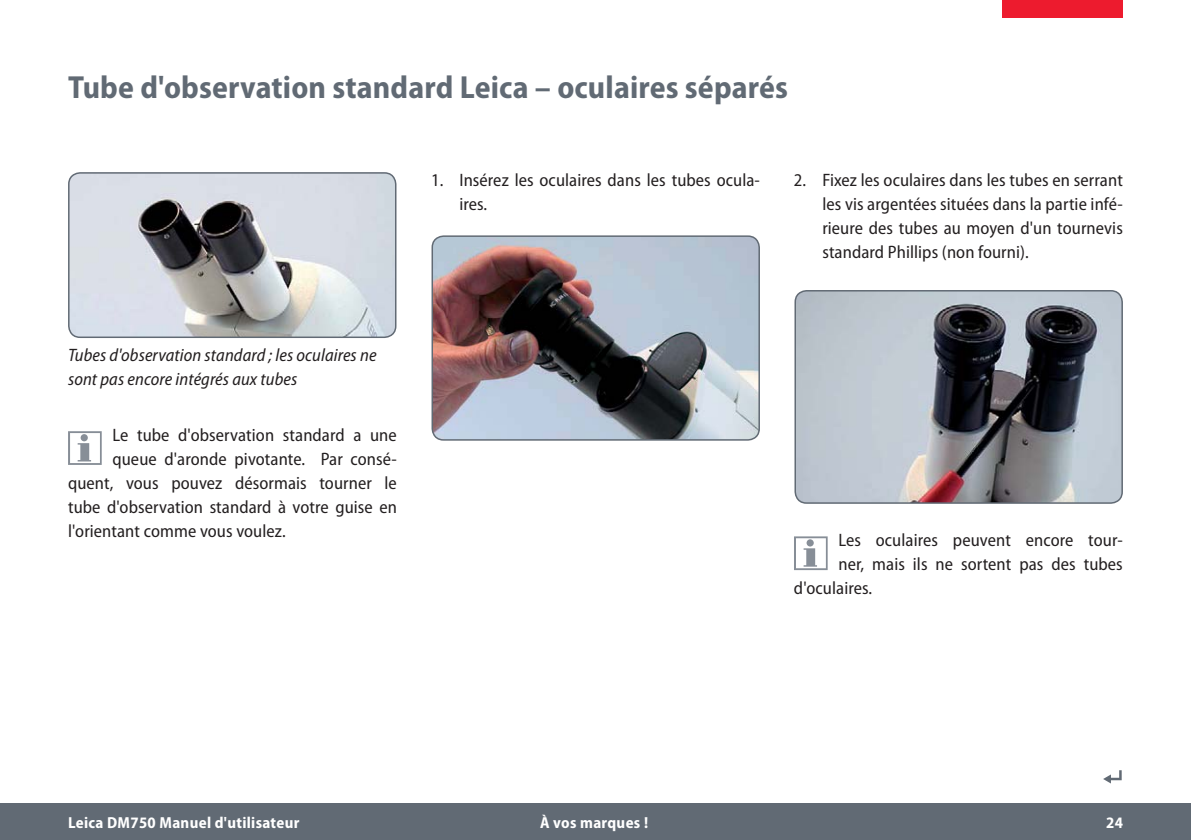
<style>
.page{position:relative;width:1191px;height:840px;background:#fff}
.page>*{position:absolute;margin:0;border:0;box-sizing:border-box;transform-origin:0 0}
.t1{font:700 semi-condensed 32px "Myriad Pro";letter-spacing:.005em;color:#616a74}
.t2{font:semi-condensed 18px/24px "Myriad Pro";letter-spacing:.005em;color:#231f20;text-align:justify}
.t3{font:italic semi-condensed 18px/24px "Myriad Pro";letter-spacing:.005em;color:#231f20}
.t4{font:700 semi-condensed 16px "Myriad Pro";letter-spacing:.02em;color:#fff}
</style>
<div class="page">
<div style="left:0;top:803px;width:1191px;height:36px;background:#616a74"></div>
<div style="left:1002px;top:0;width:121px;height:17px;background:#ed1b2e"></div>
<svg style="left:794px;top:536px;width:33px;height:33px"></svg>
<svg style="left:68px;top:431px;width:34px;height:33px"></svg>
<img style="left:69px;top:173px;width:327px;height:164px;border-radius:11px">
<div style="left:68px;top:172px;width:328px;height:166px;border:2px solid #616a74;border-radius:11px"></div>
<img style="left:795px;top:290px;width:327px;height:212px;border-radius:11px">
<div style="left:794px;top:290px;width:329px;height:213px;border:2px solid #616a74;border-radius:11px"></div>
<img style="left:432px;top:236px;width:327px;height:203px;border-radius:11px">
<div style="left:431px;top:235px;width:329px;height:205px;border:2px solid #616a74;border-radius:11px"></div>
<svg style="left:1103px;top:770px;width:18px;height:13px"></svg>
<h1 class="t1" style="left:68px;top:75px;width:721px">Tube d'observation standard Leica – oculaires séparés</h1>
<p class="t3" style="left:68px;top:344px;width:310px">Tubes d'observation standard ; les oculaires ne sont pas encore intégrés aux tubes</p>
<p class="t2" style="left:112px;top:424px;width:286px">Le tube d'observation standard a une</p>
<p class="t2" style="left:112px;top:448px;width:286px">queue d'aronde pivotante. Par consé-</p>
<p class="t2" style="left:68px;top:472px;width:330px">quent, vous pouvez désormais tourner le</p>
<p class="t2" style="left:68px;top:496px;width:330px">tube d'observation standard à votre guise en</p>
<p class="t2" style="left:68px;top:519px;width:219px">l'orientant comme vous voulez.</p>
<p class="t2" style="left:459px;top:169px;width:302px;text-indent:-28px">1. Insérez les oculaires dans les tubes ocula&shy;ires.</p>
<p class="t2" style="left:822px;top:169px;width:302px;text-indent:-28px">2. Fixez les oculaires dans les tubes en serrant les vis argentées situées dans la partie infé&shy;rieure des tubes au moyen d'un tournevis standard Phillips (non fourni).</p>
<p class="t2" style="left:838px;top:529px;width:286px">Les oculaires peuvent encore tour-</p>
<p class="t2" style="left:838px;top:553px;width:286px">ner, mais ils ne sortent pas des tubes</p>
<p class="t2" style="left:794px;top:577px;width:80px">d'oculaires.</p>
<p class="t4" style="left:68px;top:816px;width:233px">Leica DM750 Manuel d'utilisateur</p>
<p class="t4" style="left:540px;top:816px;width:110px">À vos marques !</p>
<p class="t4" style="left:1106px;top:816px;width:18px">24</p>
</div>
